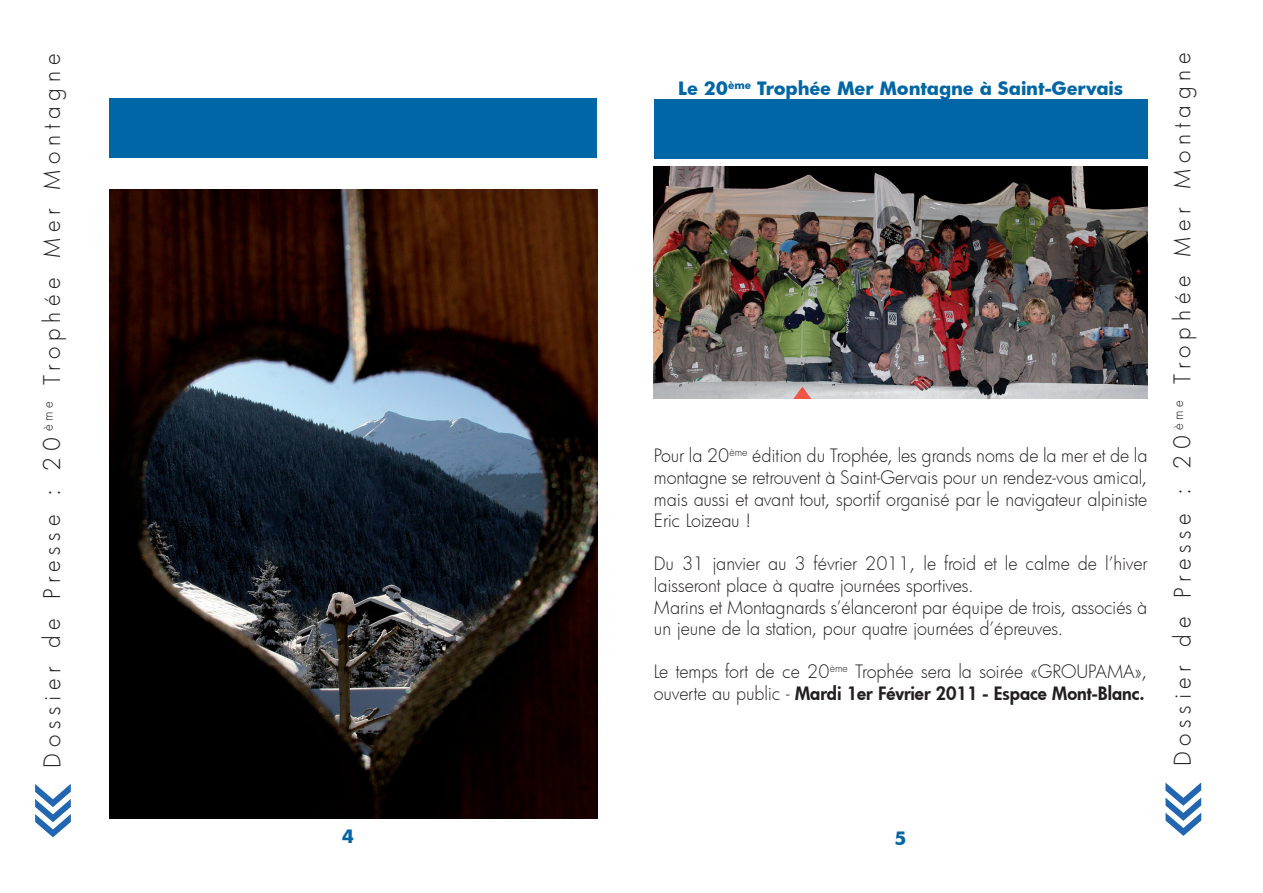
<style>
.page{position:relative;width:1263px;height:893px;background:#fff}
.page>*{position:absolute;margin:0;border:0;box-sizing:border-box;transform-origin:0 0}
.t1{font:300 22.5px "Futura";letter-spacing:.255em;color:#231f20}
.t2{font:300 18px/21.6px "Futura";letter-spacing:-.005em;color:#231f20}
.t3{font:700 18px "Futura";letter-spacing:-.01em;color:#0166a5}
.s1{font-weight:800}
</style>
<div class="page">
<svg style="left:35px;top:784px;width:36px;height:53px"></svg>
<div style="left:110px;top:98px;width:487px;height:60px;background:#0166a5"></div>
<img style="left:110px;top:189px;width:487px;height:629px">
<svg style="left:1165px;top:782px;width:36px;height:54px"></svg>
<div style="left:654px;top:99px;width:493px;height:59px;background:#0166a5"></div>
<img style="left:654px;top:167px;width:493px;height:232px">
<p class="t1" style="left:37px;top:768px;width:715px;rotate:-90deg">Dossier de Presse : 20 <sup>ème</sup> Trophée Mer Montagne</p>
<p class="t3" style="left:342px;top:824px;width:14px">4</p>
<p class="t3" style="left:678px;top:76px;width:446px">Le 20<sup>ème</sup> Trophée Mer Montagne à Saint-Gervais</p>
<p class="t2" style="left:654px;top:445px;width:495px;text-align:justify">Pour la 20<sup>ème</sup> édition du Trophée, les grands noms de la mer et de la montagne se retrouvent à Saint-Gervais pour un rendez-vous amical, mais aussi et avant tout, sportif organisé par le navigateur alpiniste Eric Loizeau !</p>
<p class="t2" style="left:654px;top:553px;width:495px">Du 31 janvier au 3 février 2011, le froid et le calme de l’hiver laisseront place à quatre journées sportives.<br>Marins et Montagnards s’élanceront par équipe de trois, associés à un jeune de la station, pour quatre journées d’épreuves.</p>
<p class="t2" style="left:654px;top:661px;width:495px">Le temps fort de ce 20<sup>ème</sup> Trophée sera la soirée «GROUPAMA», ouverte au public - <span class="s1">Mardi 1er Février 2011 - Espace Mont-Blanc.</span></p>
<p class="t1" style="left:1167px;top:766px;width:715px;rotate:-90deg">Dossier de Presse : 20 <sup>ème</sup> Trophée Mer Montagne</p>
<p class="t3" style="left:894px;top:825px;width:14px">5</p>
</div>
